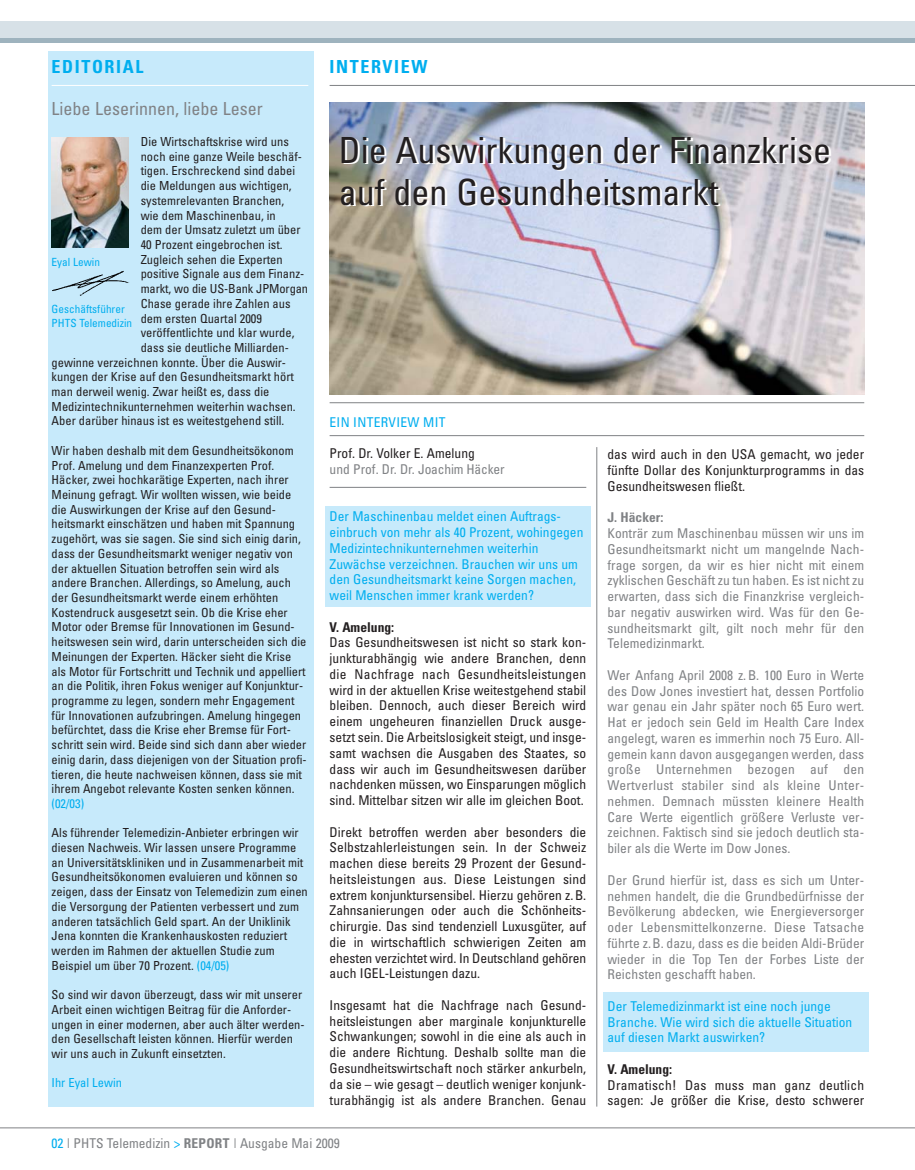
<style>
.page{position:relative;width:915px;height:1170px;background:#fff}
.page>*{position:absolute;margin:0;border:0;box-sizing:border-box;transform-origin:0 0}
.t1{font:condensed 36px/42px "Univers";color:#231f20}
.t2{font:condensed 18px "Univers";color:#808285}
.t3{font:700 condensed 18px "Univers";letter-spacing:.09em;color:#00aeef}
.t4{font:condensed 13.5px/15.8px "Univers";color:#231f20;text-align:justify}
.t5{font:condensed 13.5px/15.8px "Univers";color:#808285}
.t6{font:condensed 13.5px/15.8px "Univers";color:#00aeef}
.t7{font:condensed 13.5px "Univers";letter-spacing:.02em;color:#00aeef}
.t8{font:condensed 12.45px/14.7px "Univers";color:#231f20}
.t9{font:condensed 12.45px "Univers";color:#00aeef}
.t10{font:condensed 11.25px/13.5px "Univers";color:#00aeef}
.s1{color:#00aeef}
.s2{color:#231f20}
.s3{font-weight:700}
</style>
<div class="page">
<div style="left:603px;top:991px;width:265px;height:60px;background:#c7eafb"></div>
<div style="left:325px;top:506px;width:265px;height:100px;background:#c7eafb"></div>
<img style="left:329px;top:102px;width:535px;height:292px">
<div style="left:48px;top:51px;width:265px;height:1055px;background:#c7eafb"></div>
<div style="left:0;top:22px;width:914px;height:21px;background:#d7e1e7"></div>
<hr style="left:0;top:39px;width:914px;height:4px;background:#9eb3be">
<hr style="left:0;top:1127px;width:914px;height:1px;background:#808285">
<hr style="left:329px;top:402px;width:535px;height:1px;background:#808285">
<hr style="left:329px;top:435px;width:535px;height:1px;background:#808285">
<hr style="left:329px;top:487px;width:257px;height:1px;background:#808285">
<hr style="left:329px;top:85px;width:585px;height:1px;background:#808285">
<hr style="left:52px;top:85px;width:256px;height:1px;background:#fff">
<hr style="left:596px;top:447px;width:1px;height:659px;background:#808285">
<img style="left:52px;top:137px;width:76px;height:110px">
<img style="left:52px;top:270px;width:77px;height:26px">
<p class="t3" style="left:52px;top:60px;width:93px">EDITORIAL</p>
<p class="t3" style="left:329px;top:60px;width:99px">INTERVIEW</p>
<p class="t2" style="left:52px;top:102px;width:213px">Liebe Leserinnen, liebe Leser</p>
<p class="t8" style="left:141px;top:135px;width:150px">Die Wirtschaftskrise wird uns</p>
<p class="t8" style="left:141px;top:150px;width:163px">noch eine ganze Weile beschäf-</p>
<p class="t8" style="left:141px;top:165px;width:156px">tigen. Erschreckend sind dabei</p>
<p class="t8" style="left:141px;top:179px;width:152px">die Meldungen aus wichtigen,</p>
<p class="t8" style="left:141px;top:194px;width:145px">systemrelevanten Branchen,</p>
<p class="t8" style="left:141px;top:209px;width:136px">wie dem Maschinenbau, in</p>
<p class="t8" style="left:141px;top:223px;width:161px">dem der Umsatz zuletzt um über</p>
<p class="t8" style="left:141px;top:238px;width:143px">40 Prozent eingebrochen ist.</p>
<p class="t8" style="left:141px;top:253px;width:143px">Zugleich sehen die Experten</p>
<p class="t8" style="left:141px;top:268px;width:165px">positive Signale aus dem Finanz-</p>
<p class="t8" style="left:141px;top:282px;width:169px">markt, wo die US-Bank JPMorgan</p>
<p class="t8" style="left:141px;top:297px;width:151px">Chase gerade ihre Zahlen aus</p>
<p class="t8" style="left:141px;top:312px;width:123px">dem ersten Quartal 2009</p>
<p class="t8" style="left:141px;top:326px;width:155px">veröffentlichte und klar wurde,</p>
<p class="t8" style="left:141px;top:341px;width:150px">dass sie deutliche Milliarden-</p>
<p class="t8" style="left:52px;top:356px;width:236px">gewinne verzeichnen konnte. Über die Auswir-</p>
<p class="t8" style="left:52px;top:370px;width:244px">kungen der Krise auf den Gesundheitsmarkt hört</p>
<p class="t8" style="left:52px;top:385px;width:219px">man derweil wenig. Zwar heißt es, dass die</p>
<p class="t8" style="left:52px;top:400px;width:245px">Medizintechnikunternehmen weiterhin wachsen.</p>
<p class="t8" style="left:52px;top:415px;width:234px">Aber darüber hinaus ist es weitestgehend still.</p>
<p class="t8" style="left:52px;top:444px;width:256px">Wir haben deshalb mit dem Gesundheitsökonom Prof. Amelung und dem Finanzexperten Prof.<br>Häcker, zwei hochkarätige Experten, nach ihrer Meinung gefragt. Wir wollten wissen, wie beide die Auswirkungen der Krise auf den Gesund&shy;heitsmarkt einschätzen und haben mit Spannung zugehört, was sie sagen. Sie sind sich einig darin, dass der Gesundheitsmarkt weniger negativ von der aktuellen Situation betroffen sein wird als andere Branchen. Allerdings, so Amelung, auch der Gesundheitsmarkt werde einem erhöhten Kostendruck ausgesetzt sein. Ob die Krise eher Motor oder Bremse für Innovationen im Gesund&shy;heitswesen sein wird, darin unterscheiden sich die Meinungen der Experten. Häcker sieht die Krise als Motor für Fortschritt und Technik und appelliert an die Politik, ihren Fokus weniger auf Konjunktur&shy;programme zu legen, sondern mehr Engagement für Innovationen aufzubringen. Amelung hingegen befürchtet, dass die Krise eher Bremse für Fort&shy;schritt sein wird. Beide sind sich dann aber wieder einig darin, dass diejenigen von der Situation profi&shy;tieren, die heute nachweisen können, dass sie mit ihrem Angebot relevante Kosten senken können. <span class="s1">(02/03)</span></p>
<p class="t8" style="left:52px;top:826px;width:258px">Als führender Telemedizin-Anbieter erbringen wir diesen Nachweis. Wir lassen unsere Programme an Universitätskliniken und in Zusammenarbeit mit Gesundheitsökonomen evaluieren und können so zeigen, dass der Einsatz von Telemedizin zum einen die Versorgung der Patienten verbessert und zum anderen tatsächlich Geld spart. An der Uniklinik Jena konnten die Krankenhauskosten reduziert werden im Rahmen der aktuellen Studie zum Beispiel um über 70 Prozent. <span class="s1">(04/05)</span></p>
<p class="t8" style="left:52px;top:988px;width:254px">So sind wir davon überzeugt, dass wir mit unserer Arbeit einen wichtigen Beitrag für die Anforder&shy;ungen in einer modernen, aber auch älter werden&shy;den Gesellschaft leisten können. Hierfür werden wir uns auch in Zukunft einsetzten.</p>
<p class="t9" style="left:52px;top:1078px;width:72px">Ihr Eyal Lewin</p>
<p class="t1" style="left:339px;top:132px;width:494px">Die Auswirkungen der Finanzkrise auf den Gesundheitsmarkt</p>
<p class="t10" style="left:52px;top:256px;width:50px">Eyal Lewin</p>
<p class="t10" style="left:52px;top:303px;width:82px">Geschäftsführer<br>PHTS Telemedizin</p>
<p class="t7" style="left:329px;top:417px;width:117px">EIN INTERVIEW MIT</p>
<p class="t5" style="left:329px;top:447px;width:176px"><span class="s2">Prof. Dr. Volker E. Amelung<br></span>und Prof. Dr. Dr. Joachim Häcker</p>
<p class="t6" style="left:329px;top:510px;width:255px">Der Maschinenbau meldet einen Auftrags&shy;einbruch von mehr als 40 Prozent, wohingegen Medizintechnikunternehmen weiterhin Zuwächse verzeichnen. Brauchen wir uns um den Gesundheitsmarkt keine Sorgen machen, weil Menschen immer krank werden?</p>
<p class="t4" style="left:329px;top:620px;width:258px;text-align:left"><span class="s3">V. Amelung:<br></span>Das Gesundheitswesen ist nicht so stark kon&shy;junkturabhängig wie andere Branchen, denn die Nachfrage nach Gesundheitsleistungen wird in der aktuellen Krise weitestgehend stabil bleiben. Dennoch, auch dieser Bereich wird einem ungeheuren finanziellen Druck ausge&shy;setzt sein. Die Arbeitslosigkeit steigt, und insge&shy;samt wachsen die Ausgaben des Staates, so dass wir auch im Gesundheitswesen darüber nachdenken müssen, wo Einsparungen möglich sind. Mittelbar sitzen wir alle im gleichen Boot.</p>
<p class="t4" style="left:329px;top:825px;width:258px">Direkt betroffen werden aber besonders die Selbstzahlerleistungen sein. In der Schweiz machen diese bereits 29 Prozent der Gesund&shy;heitsleistungen aus. Diese Leistungen sind extrem konjunktursensibel. Hierzu gehören z. B.<br>Zahnsanierungen oder auch die Schönheits&shy;chirurgie. Das sind tendenziell Luxusgüter, auf die in wirtschaftlich schwierigen Zeiten am ehesten verzichtet wird. In Deutschland gehören auch IGEL-Leistungen dazu.</p>
<p class="t4" style="left:329px;top:998px;width:258px">Insgesamt hat die Nachfrage nach Gesund&shy;heitsleistungen aber marginale konjunkturelle Schwankungen; sowohl in die eine als auch in die andere Richtung. Deshalb sollte man die Gesundheitswirtschaft noch stärker ankurbeln, da sie – wie gesagt – deutlich weniger konjunk&shy;turabhängig ist als andere Branchen. Genau</p>
<p class="t5" style="left:52px;top:1136px;width:289px"><span class="s1">02</span> | PHTS Telemedizin <span class="s1">&gt;</span> <span class="s3">REPORT</span> | Ausgabe Mai 2009</p>
<p class="t4" style="left:607px;top:447px;width:258px">das wird auch in den USA gemacht, wo jeder fünfte Dollar des Konjunkturprogramms in das Gesundheitswesen fließt.</p>
<p class="t5" style="left:607px;top:510px;width:258px"><span class="s3">J. Häcker:<br></span>Konträr zum Maschinenbau müssen wir uns im Gesundheitsmarkt nicht um mangelnde Nach&shy;frage sorgen, da wir es hier nicht mit einem zyklischen Geschäft zu tun haben. Es ist nicht zu erwarten, dass sich die Finanzkrise vergleich&shy;bar negativ auswirken wird. Was für den Ge&shy;sundheitsmarkt gilt, gilt noch mehr für den Telemedizinmarkt.</p>
<p class="t5" style="left:607px;top:668px;width:258px;text-align:justify">Wer Anfang April 2008 z. B. 100 Euro in Werte des Dow Jones investiert hat, dessen Portfolio war genau ein Jahr später noch 65 Euro wert.<br>Hat er jedoch sein Geld im Health Care Index angelegt, waren es immerhin noch 75 Euro. All&shy;gemein kann davon ausgegangen werden, dass große Unternehmen bezogen auf den Wertverlust stabiler sind als kleine Unter&shy;nehmen. Demnach müssten kleinere Health Care Werte eigentlich größere Verluste ver&shy;zeichnen. Faktisch sind sie jedoch deutlich sta&shy;biler als die Werte im Dow Jones.</p>
<p class="t5" style="left:607px;top:873px;width:258px;text-align:justify">Der Grund hierfür ist, dass es sich um Unter&shy;nehmen handelt, die die Grundbedürfnisse der Bevölkerung abdecken, wie Energieversorger oder Lebensmittelkonzerne. Diese Tatsache führte z. B. dazu, dass es die beiden Aldi-Brüder wieder in die Top Ten der Forbes Liste der Reichsten geschafft haben.</p>
<p class="t6" style="left:607px;top:999px;width:246px">Der Telemedizinmarkt ist eine noch junge<br>Branche. Wie wird sich die aktuelle Situation auf diesen Markt auswirken?</p>
<p class="t4" style="left:607px;top:1062px;width:258px;text-align:left"><span class="s3">V. Amelung:<br></span>Dramatisch! Das muss man ganz deutlich sagen: Je größer die Krise, desto schwerer</p>
</div>
